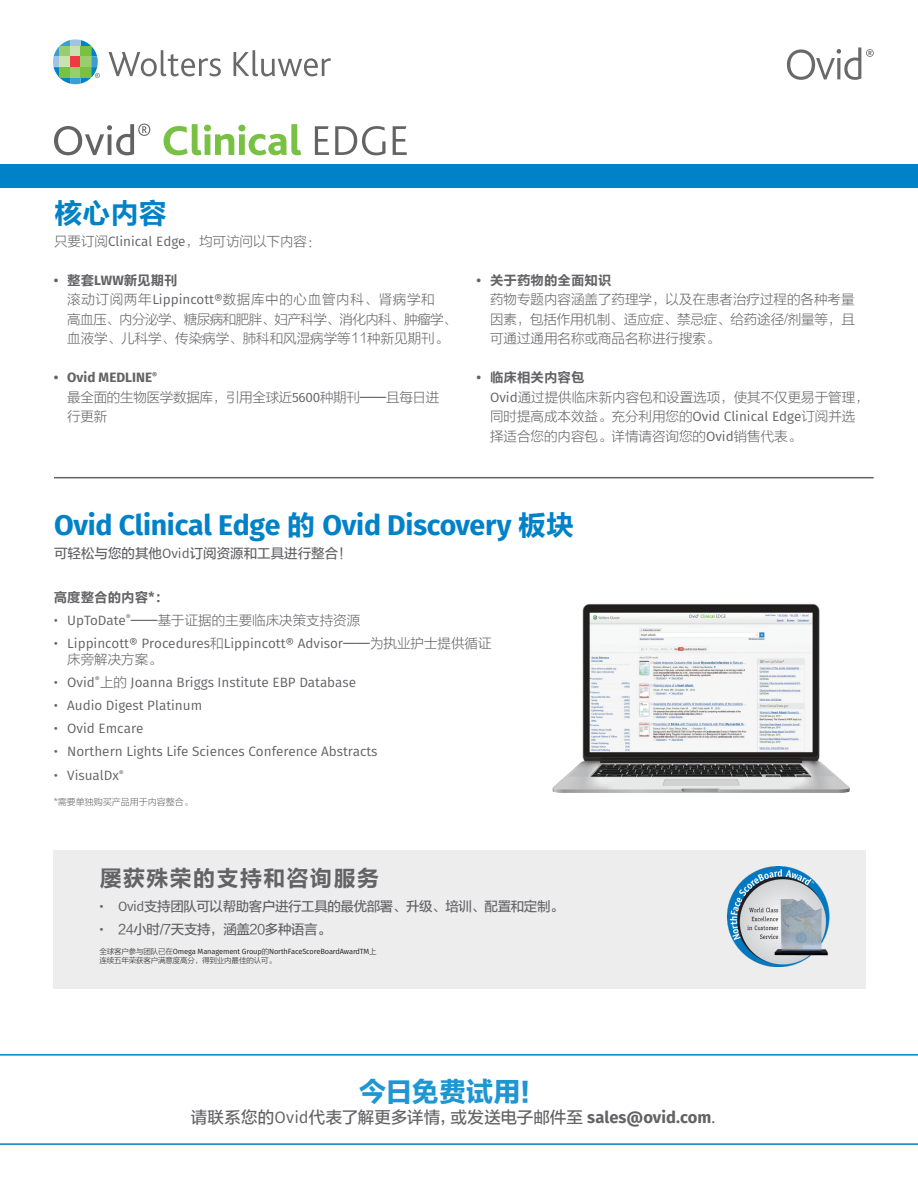
<style>
.page{position:relative;width:918px;height:1188px;background:#fff}
.page>*{position:absolute;margin:0;border:0;box-sizing:border-box;transform-origin:0 0}
.t1{font:700 28.5px "Fira Sans";letter-spacing:-.01em;color:#0082c8}
.t2{font:28.5px "FZLTCHJW GB1 0";color:#0082c8}
.t3{font:27px "FZLTDHK GBK1 0";letter-spacing:.005em;color:#1e96d2}
.t4{font:22.5px "FZLTCHJW GB1 0";letter-spacing:.04em;color:#636366}
.t5{font:16.5px "FZLTZHUNHK GBK1 0";letter-spacing:.005em;color:#636366}
.t6{font:13.5px/19.5px "FZLTXHJW GB1 0";color:#636366}
.t7{font:13.5px/16.2px "Fira Sans";color:#636366}
.t8{font:13.5px "FZLTZHUNHK GBK1 0";letter-spacing:-.03em;color:#636366}
.t9{font:13.5px "FZLTCHJW GB1 0";color:#636366}
.t10{font:13.5px/19.5px "FZLTXHJW GB1 0";letter-spacing:-.02em;color:#636366}
.t11{font:13.5px "FZLTZHUNHK GBK1 0";color:#636366}
.t12{font:700 13.5px "Fira Sans";color:#636366}
.t13{font:9px "FZLTXHJW GB1 0";color:#636366}
.t14{font:7.5px/9px "Fira Sans";letter-spacing:-.02em;color:#231f20}
.s1{font-family:"Fira Sans"}
.s2{font-family:"Fira Sans";font-weight:700}
.s3{font-family:"FZLTCHJW GB1 0";font-weight:400}
.s4{font-family:"FZLTXHJW GB1 0"}
</style>
<div class="page">
<svg style="left:0;top:1054px;width:918px;height:91px"></svg>
<div style="left:0;top:164px;width:918px;height:24px;background:#0082c8"></div>
<svg style="left:53px;top:39px;width:47px;height:45px"></svg>
<svg style="left:109px;top:50px;width:112px;height:26px"></svg>
<svg style="left:234px;top:50px;width:97px;height:26px"></svg>
<svg style="left:787px;top:47px;width:87px;height:33px"></svg>
<div style="left:54px;top:850px;width:812px;height:139px;background:#ededee"></div>
<img style="left:728px;top:866px;width:102px;height:100px">
<hr style="left:54px;top:477px;width:820px;height:1px;background:#636366">
<svg style="left:315px;top:126px;width:92px;height:29px"></svg>
<svg style="left:164px;top:124px;width:137px;height:31px"></svg>
<svg style="left:54px;top:124px;width:96px;height:31px"></svg>
<img style="left:552px;top:603px;width:298px;height:190px">
<p class="t2" style="left:54px;top:198px;width:115px">核心内容</p>
<p class="t6" style="left:54px;top:232px;width:268px">只要订阅<span class="s1">Clinical Edge</span>，均可访问以下内容：</p>
<p class="t9" style="left:54px;top:273px;width:126px"><span class="s2">•</span> 整套<span class="s2">LWW</span>新见期刊</p>
<p class="t6" style="left:67px;top:290px;width:391px">滚动订阅两年<span class="s1">Lippincott®</span>数据库中的心血管内科、肾病学和<br>高血压、内分泌学、糖尿病和肥胖、妇产科学、消化内科、肿瘤学、血液学、儿科学、传染病学、肺科和风湿病学等11种新见期刊。</p>
<p class="t12" style="left:54px;top:366px;width:105px">• Ovid MEDLINE<sup>®</sup></p>
<p class="t10" style="left:67px;top:387px;width:374px">最全面的生物医学数据库，引用全球近<span class="s1">5600</span>种期刊——且每日进行更新</p>
<p class="t9" style="left:477px;top:273px;width:136px"><span class="s2">•</span> 关于药物的全面知识</p>
<p class="t6" style="left:490px;top:290px;width:366px;text-align:justify">药物专题内容涵盖了药理学，以及在患者治疗过程的各种考量因素，包括作用机制、适应症、禁忌症、给药途径/剂量等，且可通过通用名称或商品名称进行搜索。</p>
<p class="t9" style="left:477px;top:370px;width:109px"><span class="s2">•</span> 临床相关内容包</p>
<p class="t6" style="left:490px;top:387px;width:380px"><span class="s1">Ovid</span>通过提供临床新内容包和设置选项，使其不仅更易于管理，同时提高成本效益。充分利用您的<span class="s1">Ovid Clinical Edge</span>订阅并选择适合您的内容包。详情请咨询您的<span class="s1">Ovid</span>销售代表。</p>
<p class="t1" style="left:54px;top:501px;width:522px">Ovid Clinical Edge <span class="s3">的</span> Ovid Discovery <span class="s3">板块</span></p>
<p class="t11" style="left:54px;top:546px;width:299px">可轻松与您的其他<span class="s1">Ovid</span>订阅资源和工具进行整合！</p>
<p class="t9" style="left:54px;top:590px;width:116px">高度整合的内容*：</p>
<p class="t6" style="left:54px;top:610px;width:308px"><span class="s1">• UpToDate</span><sup>®</sup>——基于证据的主要临床决策支持资源</p>
<p class="t7" style="left:67px;top:635px;width:426px;text-indent:-14px">• Lippincott® Procedures<span class="s4">和</span>Lippincott® Advisor<span class="s4">——为执业护士提供循证床旁解决方案。</span></p>
<p class="t7" style="left:54px;top:674px;width:304px">• Ovid<sup>®</sup><span class="s4">上的</span> Joanna Briggs Institute EBP Database</p>
<p class="t7" style="left:54px;top:697px;width:150px">• Audio Digest Platinum</p>
<p class="t7" style="left:54px;top:720px;width:91px">• Ovid Emcare</p>
<p class="t7" style="left:54px;top:743px;width:325px">• Northern Lights Life Sciences Conference Abstracts</p>
<p class="t7" style="left:54px;top:767px;width:72px">• VisualDx<sup>®</sup></p>
<p class="t13" style="left:54px;top:797px;width:141px">*需要单独购买产品用于内容整合。</p>
<p class="t4" style="left:99px;top:866px;width:281px">屡获殊荣的支持和咨询服务</p>
<p class="t8" style="left:99px;top:899px;width:466px"><span class="s1">• Ovid</span>支持团队可以帮助客户进行工具的最优部署、升级、培训、配置和定制。</p>
<p class="t8" style="left:99px;top:922px;width:233px"><span class="s1">•</span> 24小时/7天支持，涵盖20多种语言。</p>
<p class="t14" style="left:99px;top:947px;width:279px"><span class="s4">全球客户参与团队已在</span>Omega Management Group<span class="s4">的</span>NorthFaceScoreBoardAwardTM<span class="s4">上连续五年荣获客户满意度高分，得到业内最佳的认可。</span></p>
<p class="t3" style="left:359px;top:1077px;width:189px">今日免费试用！</p>
<p class="t5" style="left:191px;top:1109px;width:526px">请联系您的<span class="s1">Ovid</span>代表了解更多详情，或发送电子邮件至 <span class="s2">sales@ovid.com</span><span class="s1">.</span></p>
</div>
